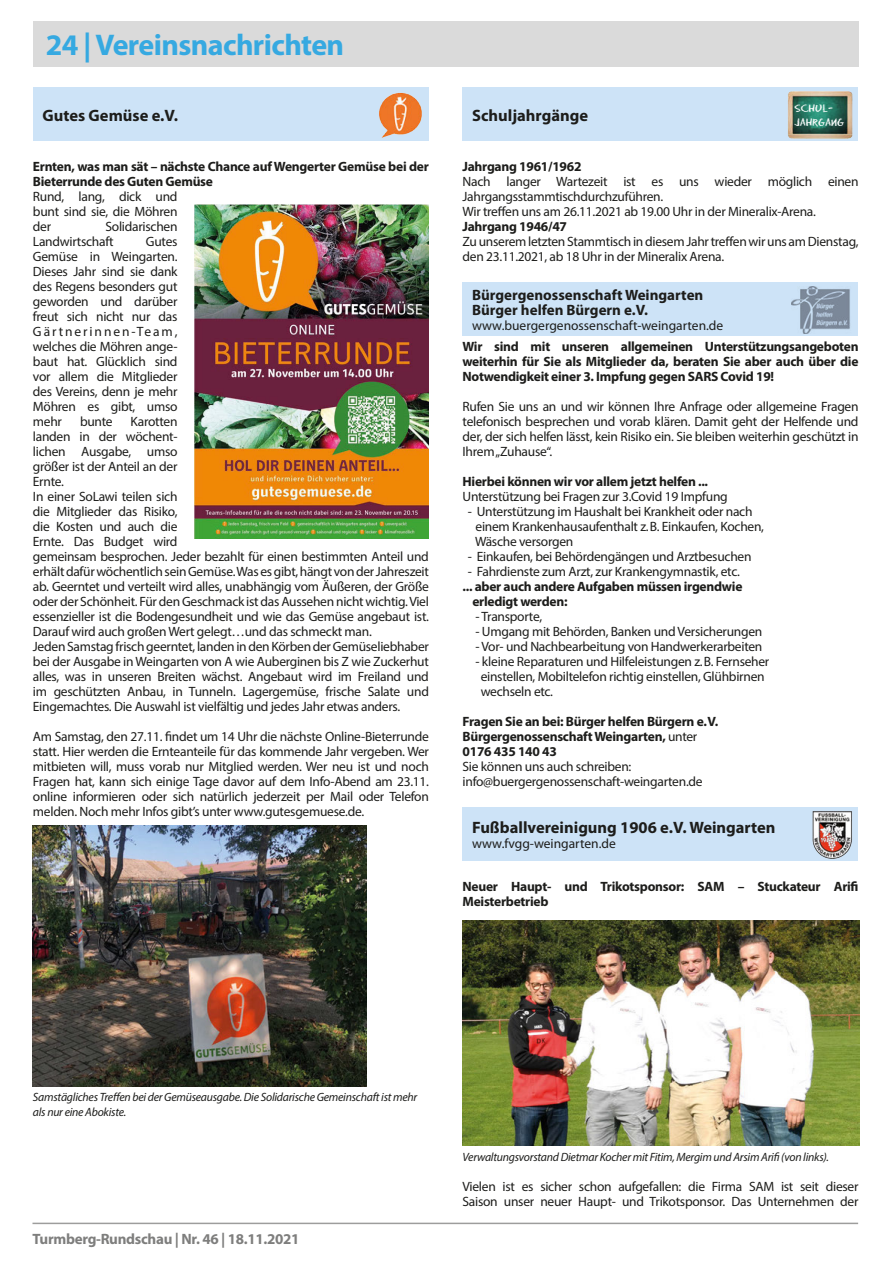
<style>
.page{position:relative;width:892px;height:1262px;background:#fff}
.page>*{position:absolute;margin:0;border:0;box-sizing:border-box;transform-origin:0 0}
.t1{font:700 30px "Myriad Pro";letter-spacing:-.02em;color:#36a9e1}
.t2{font:700 16.5px "Myriad Pro";color:#1d1d1b}
.t3{font:700 15px/15px "Myriad Pro";color:#1d1d1b}
.t4{font:700 15px "Myriad Pro";letter-spacing:-.02em;color:#7e7e7d}
._03_01_-_Lauftext_No{font:13.5px/15px "Myriad Pro";letter-spacing:-.02em;color:#1d1d1b;text-align:justify}
._03_01_-_Lauftext_No-2{font:700 13.5px/15px "Myriad Pro";letter-spacing:-.02em;color:#1d1d1b}
._03_01_-_Lauftext_No-3{font:13.5px "Myriad Pro";color:#1d1d1b}
._10_02__Sectionübers{font:italic 12px/15px "Myriad Pro";letter-spacing:-.02em;color:#1d1d1b}
._03_01_-_Lauftext_No-4{font:italic 12px "Myriad Pro";letter-spacing:-.02em;color:#1d1d1b}
.t5{font:12px/14.4px "Eraser Dust";color:#fff}
.s1{font-weight:400}
</style>
<div class="page">
<hr style="left:32px;top:1222px;width:826px;height:2px;background:#9d9d9c">
<div style="left:33px;top:21px;width:825px;height:46px;background:#dadada"></div>
<div style="left:33px;top:88px;width:395px;height:53px;background:#cde3f7"></div>
<img style="left:379px;top:92px;width:43px;height:46px">
<img style="left:33px;top:825px;width:334px;height:261px">
<div style="left:462px;top:88px;width:396px;height:53px;background:#cde3f7"></div>
<img style="left:787px;top:91px;width:66px;height:48px">
<div style="left:462px;top:283px;width:396px;height:53px;background:#cde3f7"></div>
<img style="left:791px;top:287px;width:59px;height:47px">
<div style="left:462px;top:808px;width:396px;height:53px;background:#cde3f7"></div>
<img style="left:812px;top:811px;width:40px;height:48px">
<img style="left:462px;top:920px;width:397px;height:225px">
<img style="left:195px;top:204px;width:233px;height:334px">
<p class="t1" style="left:46px;top:26px;width:300px">24 | Vereinsnachrichten</p>
<p class="t2" style="left:42px;top:104px;width:137px">Gutes Gemüse e.V.</p>
<p class="_03_01_-_Lauftext_No-2" style="left:33px;top:159px;width:397px">Ernten, was man sät – nächste Chance auf Wengerter Gemüse bei der<br>Bieterrunde des Guten Gemüse</p>
<p class="_03_01_-_Lauftext_No" style="left:33px;top:189px;width:146px">Rund, lang, dick und bunt sind sie, die Möhren der</p>
<p class="_03_01_-_Lauftext_No" style="left:33px;top:219px;width:146px;text-indent:72px">Solidarischen<br>Landwirtschaft</p>
<p class="_03_01_-_Lauftext_No" style="left:33px;top:234px;width:146px;text-indent:113px">Gutes Gemüse in Weingarten.<br>Dieses Jahr sind sie dank des Regens besonders gut geworden und darüber freut sich nicht nur das Gärtnerinnen-Team, welches die Möhren ange&shy;baut hat. Glücklich sind vor allem die Mitglieder des Vereins, denn je mehr Möhren es gibt, umso mehr</p>
<p class="_03_01_-_Lauftext_No" style="left:80px;top:414px;width:34px">bunte</p>
<p class="_03_01_-_Lauftext_No" style="left:33px;top:414px;width:146px;text-indent:98px">Karotten landen in der wöchent&shy;lichen Ausgabe, umso größer ist der Anteil an der Ernte.</p>
<p class="_03_01_-_Lauftext_No" style="left:33px;top:489px;width:397px;text-align:left">In einer SoLawi teilen sich<br>die Mitglieder das Risiko,<br>die Kosten und auch die<br>Ernte. Das Budget wird<br>gemeinsam besprochen. Jeder bezahlt für einen bestimmten Anteil und erhält dafür wöchentlich sein Gemüse. Was es gibt, hängt von der Jahreszeit ab. Geerntet und verteilt wird alles, unabhängig vom Äußeren, der Größe oder der Schönheit. Für den Geschmack ist das Aussehen nicht wichtig. Viel essenzieller ist die Bodengesundheit und wie das Gemüse angebaut ist.<br>Darauf wird auch großen Wert gelegt…und das schmeckt man.</p>
<p class="_03_01_-_Lauftext_No" style="left:33px;top:639px;width:397px">Jeden Samstag frisch geerntet, landen in den Körben der Gemüseliebhaber bei der Ausgabe in Weingarten von A wie Auberginen bis Z wie Zuckerhut alles, was in unseren Breiten wächst. Angebaut wird im Freiland und im geschützten Anbau, in Tunneln. Lagergemüse, frische Salate und Eingemachtes. Die Auswahl ist vielfältig und jedes Jahr etwas anders.</p>
<p class="_03_01_-_Lauftext_No" style="left:33px;top:729px;width:397px">Am Samstag, den 27.11. findet um 14 Uhr die nächste Online-Bieterrunde statt. Hier werden die Ernteanteile für das kommende Jahr vergeben. Wer mitbieten will, muss vorab nur Mitglied werden. Wer neu ist und noch Fragen hat, kann sich einige Tage davor auf dem Info-Abend am 23.11. online informieren oder sich natürlich jederzeit per Mail oder Telefon melden. Noch mehr Infos gibt’s unter www.gutesgemuese.de.</p>
<p class="t2" style="left:472px;top:104px;width:118px">Schuljahrgänge</p>
<p class="t5" style="left:794px;top:101px;width:51px">SCHUL-<br>JAHRGANG</p>
<p class="_03_01_-_Lauftext_No-2" style="left:462px;top:159px;width:120px">Jahrgang 1961/1962</p>
<p class="_03_01_-_Lauftext_No" style="left:462px;top:174px;width:397px">Nach langer Wartezeit ist es uns wieder möglich einen<br>Jahrgangsstammtischdurchzuführen.</p>
<p class="_03_01_-_Lauftext_No" style="left:462px;top:204px;width:355px">Wir treffen uns am 26.11.2021 ab 19.00 Uhr in der Mineralix-Arena.</p>
<p class="_03_01_-_Lauftext_No-2" style="left:462px;top:219px;width:106px">Jahrgang 1946/47</p>
<p class="_03_01_-_Lauftext_No" style="left:462px;top:234px;width:397px">Zu unserem letzten Stammtisch in diesem Jahr treffen wir uns am Dienstag, den 23.11.2021, ab 18 Uhr in der Mineralix Arena.</p>
<p class="t3" style="left:472px;top:287px;width:233px">Bürgergenossenschaft Weingarten<br>Bürger helfen Bürgern e.V.</p>
<p class="_03_01_-_Lauftext_No-3" style="left:472px;top:317px;width:253px">www.buergergenossenschaft-weingarten.de</p>
<p class="_03_01_-_Lauftext_No-2" style="left:462px;top:339px;width:397px;text-align:justify">Wir sind mit unseren allgemeinen Unterstützungsangeboten weiterhin für Sie als Mitglieder da, beraten Sie aber auch über die Notwendigkeit einer 3. Impfung gegen SARS Covid 19!</p>
<p class="_03_01_-_Lauftext_No" style="left:462px;top:399px;width:397px">Rufen Sie uns an und wir können Ihre Anfrage oder allgemeine Fragen telefonisch besprechen und vorab klären. Damit geht der Helfende und der, der sich helfen lässt, kein Risiko ein. Sie bleiben weiterhin geschützt in Ihrem „Zuhause“.</p>
<p class="_03_01_-_Lauftext_No-2" style="left:462px;top:474px;width:247px">Hierbei können wir vor allem jetzt helfen ...</p>
<p class="_03_01_-_Lauftext_No" style="left:462px;top:489px;width:267px">Unterstützung bei Fragen zur 3.Covid 19 Impfung</p>
<p class="_03_01_-_Lauftext_No" style="left:468px;top:504px;width:286px">- Unterstützung im Haushalt bei Krankheit oder nach</p>
<p class="_03_01_-_Lauftext_No" style="left:475px;top:519px;width:290px">einem Krankenhausaufenthalt z.B. Einkaufen, Kochen,</p>
<p class="_03_01_-_Lauftext_No" style="left:475px;top:534px;width:100px">Wäsche versorgen</p>
<p class="_03_01_-_Lauftext_No" style="left:468px;top:549px;width:285px">- Einkaufen, bei Behördengängen und Arztbesuchen</p>
<p class="_03_01_-_Lauftext_No" style="left:468px;top:564px;width:274px">- Fahrdienste zum Arzt, zur Krankengymnastik, etc.</p>
<p class="_03_01_-_Lauftext_No-2" style="left:462px;top:579px;width:281px">... aber auch andere Aufgaben müssen irgendwie</p>
<p class="_03_01_-_Lauftext_No-2" style="left:472px;top:594px;width:97px">erledigt werden:</p>
<p class="_03_01_-_Lauftext_No" style="left:475px;top:609px;width:68px">- Transporte,</p>
<p class="_03_01_-_Lauftext_No" style="left:475px;top:624px;width:288px">- Umgang mit Behörden, Banken und Versicherungen</p>
<p class="_03_01_-_Lauftext_No" style="left:475px;top:639px;width:288px">- Vor- und Nachbearbeitung von Handwerkerarbeiten</p>
<p class="_03_01_-_Lauftext_No" style="left:475px;top:654px;width:295px">- kleine Reparaturen und Hilfeleistungen z.B. Fernseher</p>
<p class="_03_01_-_Lauftext_No" style="left:481px;top:669px;width:285px">einstellen, Mobiltelefon richtig einstellen, Glühbirnen</p>
<p class="_03_01_-_Lauftext_No" style="left:481px;top:684px;width:74px">wechseln etc.</p>
<p class="_03_01_-_Lauftext_No-2" style="left:462px;top:714px;width:257px">Fragen Sie an bei: Bürger helfen Bürgern e.V.</p>
<p class="_03_01_-_Lauftext_No-2" style="left:462px;top:729px;width:236px">Bürgergenossenschaft Weingarten, <span class="s1">unter</span></p>
<p class="_03_01_-_Lauftext_No-2" style="left:462px;top:744px;width:96px">0176 435 140 43</p>
<p class="_03_01_-_Lauftext_No" style="left:462px;top:759px;width:170px">Sie können uns auch schreiben:</p>
<p class="_03_01_-_Lauftext_No" style="left:462px;top:774px;width:242px">info@buergergenossenschaft-weingarten.de</p>
<p class="t2" style="left:472px;top:817px;width:305px">Fußballvereinigung 1906 e.V. Weingarten</p>
<p class="_03_01_-_Lauftext_No-3" style="left:472px;top:835px;width:145px">www.fvgg-weingarten.de</p>
<p class="_03_01_-_Lauftext_No-2" style="left:462px;top:879px;width:397px">Neuer Haupt- und Trikotsponsor: SAM – Stuckateur Arifi<br>Meisterbetrieb</p>
<p class="_10_02__Sectionübers" style="left:33px;top:1089px;width:386px">Samstägliches Treffen bei der Gemüseausgabe. Die Solidarische Gemeinschaft ist mehr als nur eine Abokiste.</p>
<p class="t4" style="left:32px;top:1229px;width:268px">Turmberg-Rundschau | Nr. 46 | 18.11.2021</p>
<p class="_03_01_-_Lauftext_No-4" style="left:462px;top:1150px;width:368px">Verwaltungsvorstand Dietmar Kocher mit Fitim, Mergim und Arsim Arifi (von links).</p>
<p class="_03_01_-_Lauftext_No" style="left:462px;top:1179px;width:397px">Vielen ist es sicher schon aufgefallen: die Firma SAM ist seit dieser<br>Saison unser neuer Haupt- und Trikotsponsor. Das Unternehmen der</p>
</div>
